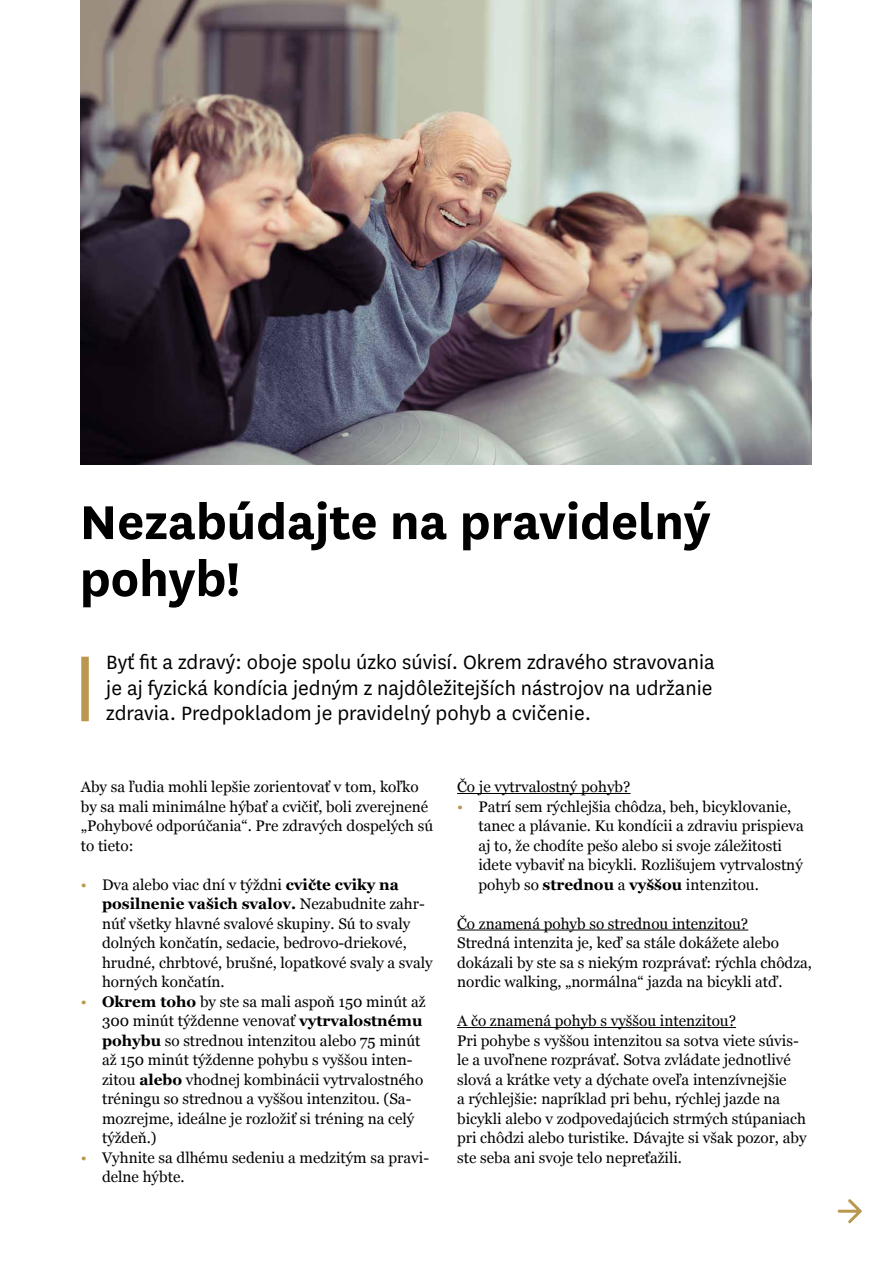
<style>
.page{position:relative;width:893px;height:1263px;background:#fff}
.page>*{position:absolute;margin:0;border:0;box-sizing:border-box;transform-origin:0 0}
.t1{font:700 55.5px/57px "National";color:#000}
.t2{font:22.5px/25.5px "National";color:#000;text-align:justify}
.t3{font:15.3px/19.5px "Georgia";color:#000}
.s1{color:#ba974e}
.s2{font-weight:700}
</style>
<div class="page">
<img style="left:81px;top:0;width:731px;height:465px">
<div style="left:81px;top:657px;width:8px;height:64px;background:#ba974e"></div>
<hr style="left:457px;top:793px;width:173px;height:1px;background:#000">
<hr style="left:457px;top:930px;width:291px;height:1px;background:#000">
<hr style="left:457px;top:1027px;width:279px;height:1px;background:#000">
<svg style="left:838px;top:1199px;width:24px;height:24px"></svg>
<h1 class="t1" style="left:80px;top:489px;width:632px">Nezabúdajte na pravidelný pohyb!</h1>
<h2 class="t2" style="left:106px;top:649px;width:610px">Byť fit a zdravý: oboje spolu úzko súvisí. Okrem zdravého stravovania je aj fyzická kondícia jedným z najdôležitejších nástrojov na udržanie zdravia. Predpokladom je pravidelný pohyb a cvičenie.</h2>
<p class="t3" style="left:81px;top:776px;width:354px">Aby sa ľudia mohli lepšie zorientovať v tom, koľko by sa mali minimálne hýbať a cvičiť, boli zverejnené „Pohybové odporúčania“. Pre zdravých dospelých sú to tieto:</p>
<p class="t3" style="left:102px;top:874px;width:332px;text-indent:-21px"><span class="s1">•</span> Dva alebo viac dní v týždni <span class="s2">cvičte cviky na posilnenie vašich svalov.</span> Nezabudnite zahr&shy;núť všetky hlavné svalové skupiny. Sú to svaly dolných končatín, sedacie, bedrovo-driekové, hrudné, chrbtové, brušné, lopatkové svaly a svaly horných končatín.</p>
<p class="t3" style="left:102px;top:991px;width:325px;text-indent:-21px"><span class="s1">•</span> <span class="s2">Okrem toho</span> by ste sa mali aspoň 150 minút až 300 minút týždenne venovať <span class="s2">vytrvalostnému pohybu</span> so strednou intenzitou alebo 75 minút až 150 minút týždenne pohybu s vyššou inten&shy;zitou <span class="s2">alebo</span> vhodnej kombinácii vytrvalostného tréningu so strednou a vyššou intenzitou. (Sa&shy;mozrejme, ideálne je rozložiť si tréning na celý týždeň.)</p>
<p class="t3" style="left:102px;top:1147px;width:329px;text-indent:-21px"><span class="s1">•</span> Vyhnite sa dlhému sedeniu a medzitým sa pravi&shy;delne hýbte.</p>
<p class="t3" style="left:457px;top:776px;width:175px">Čo je vytrvalostný pohyb?</p>
<p class="t3" style="left:478px;top:796px;width:327px;text-indent:-21px"><span class="s1">•</span> Patrí sem rýchlejšia chôdza, beh, bicyklovanie, tanec a plávanie. Ku kondícii a zdraviu prispieva aj to, že chodíte pešo alebo si svoje záležitosti idete vybaviť na bicykli. Rozlišujem vytrvalostný pohyb so <span class="s2">strednou</span> a <span class="s2">vyššou</span> intenzitou.</p>
<p class="t3" style="left:457px;top:913px;width:356px">Čo znamená pohyb so strednou intenzitou?<br>Stredná intenzita je, keď sa stále dokážete alebo dokázali by ste sa s niekým rozprávať: rýchla chôdza, nordic walking, „normálna“ jazda na bicykli atď.</p>
<p class="t3" style="left:457px;top:1010px;width:351px">A čo znamená pohyb s vyššou intenzitou?<br>Pri pohybe s vyššou intenzitou sa sotva viete súvis&shy;le a uvoľnene rozprávať. Sotva zvládate jednotlivé slová a krátke vety a dýchate oveľa intenzívnejšie<br>a rýchlejšie: napríklad pri behu, rýchlej jazde na bicykli alebo v zodpovedajúcich strmých stúpaniach pri chôdzi alebo turistike. Dávajte si však pozor, aby ste seba ani svoje telo nepreťažili.</p>
</div>
